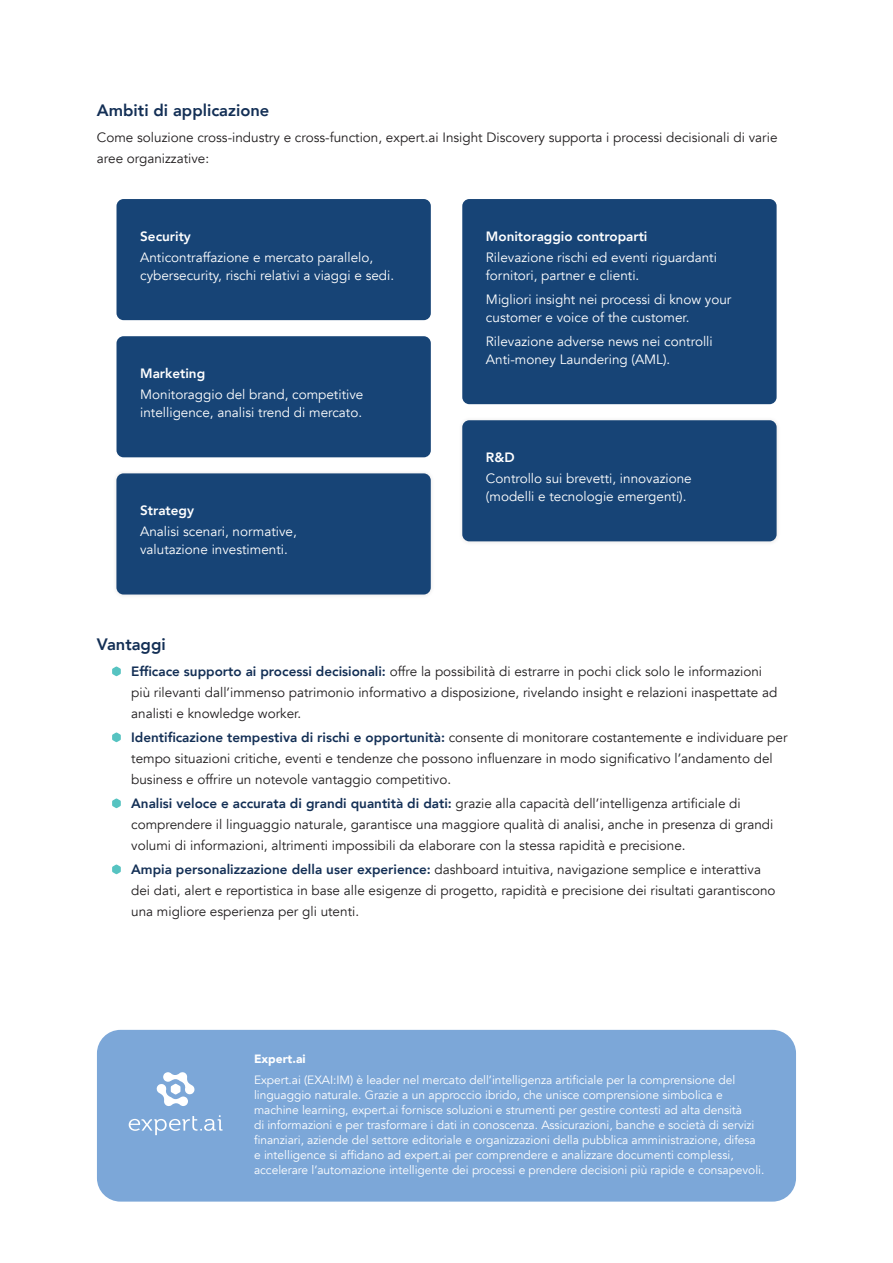
<style>
.page{position:relative;width:893px;height:1263px;background:#fff}
.page>*{position:absolute;margin:0;border:0;box-sizing:border-box;transform-origin:0 0}
.t1{font:800 16.5px "Avenir";color:#132f55}
.t2{font:13.5px/21px "Avenir";color:#201d1e}
.t3{font:13.5px/21px "Avenir";color:#fff}
.t4{font:12px/15px "Avenir";letter-spacing:-.005em;color:#fff}
.s1{font-weight:800}
.s2{font-weight:800;color:#132f55}
.s3{font-weight:900}
</style>
<div class="page">
<svg style="left:112px;top:666px;width:9px;height:10px"></svg>
<svg style="left:112px;top:732px;width:9px;height:10px"></svg>
<svg style="left:112px;top:798px;width:9px;height:10px"></svg>
<svg style="left:112px;top:864px;width:9px;height:10px"></svg>
<div style="left:117px;top:199px;width:314px;height:121px;background:#174476;border-radius:7px"></div>
<div style="left:462px;top:199px;width:315px;height:205px;background:#174476;border-radius:7px"></div>
<div style="left:117px;top:336px;width:314px;height:121px;background:#174476;border-radius:7px"></div>
<div style="left:97px;top:1030px;width:699px;height:171px;background:#7ca7d8;border-radius:24px"></div>
<svg style="left:157px;top:1072px;width:38px;height:34px"></svg>
<svg style="left:129px;top:1115px;width:93px;height:20px"></svg>
<div style="left:458px;top:416px;width:323px;height:130px;background:#231f20;opacity:.11"></div>
<div style="left:462px;top:420px;width:315px;height:121px;background:#174476;border-radius:7px"></div>
<div style="left:112px;top:469px;width:323px;height:130px;background:#231f20;opacity:.11"></div>
<div style="left:116px;top:473px;width:315px;height:121px;background:#174476;border-radius:7px"></div>
<p class="t1" style="left:97px;top:97px;width:174px">Ambiti di applicazione</p>
<p class="t2" style="left:97px;top:128px;width:682px">Come soluzione cross-industry e cross-function, expert.ai Insight Discovery supporta i processi decisionali di varie aree organizzative:</p>
<p class="t3" style="left:140px;top:226px;width:234px"><span class="s1">Security<br></span>Anticontraffazione e mercato parallelo,</p>
<p class="t3" style="left:140px;top:265px;width:255px">cybersecurity, rischi relativi a viaggi e sedi.</p>
<p class="t3" style="left:140px;top:363px;width:225px"><span class="s1">Marketing<br></span>Monitoraggio del brand, competitive</p>
<p class="t3" style="left:140px;top:402px;width:223px">intelligence, analisi trend di mercato.</p>
<p class="t3" style="left:140px;top:500px;width:158px"><span class="s1">Strategy<br></span>Analisi scenari, normative,</p>
<p class="t3" style="left:140px;top:539px;width:149px">valutazione investimenti.</p>
<p class="t3" style="left:486px;top:226px;width:232px"><span class="s1">Monitoraggio controparti<br></span>Rilevazione rischi ed eventi riguardanti</p>
<p class="t3" style="left:486px;top:263px;width:247px;line-height:24px">fornitori, partner e clienti.<br>Migliori insight nei processi di know your</p>
<p class="t3" style="left:486px;top:307px;width:205px">customer e voice of the customer.</p>
<p class="t3" style="left:486px;top:332px;width:228px;line-height:18px">Rilevazione adverse news nei controlli<br>Anti-money Laundering (AML).</p>
<p class="t3" style="left:486px;top:447px;width:207px"><span class="s1">R&amp;D<br></span>Controllo sui brevetti, innovazione</p>
<p class="t3" style="left:486px;top:486px;width:202px">(modelli e tecnologie emergenti).</p>
<p class="t1" style="left:97px;top:631px;width:70px">Vantaggi</p>
<p class="t2" style="left:131px;top:661px;width:648px"><span class="s2">Efficace supporto ai processi decisionali:</span> offre la possibilità di estrarre in pochi click solo le informazioni più rilevanti dall’immenso patrimonio informativo a disposizione, rivelando insight e relazioni inaspettate ad analisti e knowledge worker.</p>
<p class="t2" style="left:131px;top:727px;width:658px"><span class="s2">Identificazione tempestiva di rischi e opportunità:</span> consente di monitorare costantemente e individuare per tempo situazioni critiche, eventi e tendenze che possono influenzare in modo significativo l’andamento del business e offrire un notevole vantaggio competitivo.</p>
<p class="t2" style="left:131px;top:793px;width:644px"><span class="s2">Analisi veloce e accurata di grandi quantità di dati:</span> grazie alla capacità dell’intelligenza artificiale di comprendere il linguaggio naturale, garantisce una maggiore qualità di analisi, anche in presenza di grandi volumi di informazioni, altrimenti impossibili da elaborare con la stessa rapidità e precisione.</p>
<p class="t2" style="left:131px;top:859px;width:646px"><span class="s2">Ampia personalizzazione della user experience:</span> dashboard intuitiva, navigazione semplice e interattiva dei dati, alert e reportistica in base alle esigenze di progetto, rapidità e precisione dei risultati garantiscono una migliore esperienza per gli utenti.</p>
<p class="t4" style="left:254px;top:1049px;width:483px;line-height:21px"><span class="s3">Expert.ai<br></span>Expert.ai (EXAI:IM) è leader nel mercato dell’intelligenza artificiale per la comprensione del</p>
<p class="t4" style="left:254px;top:1088px;width:512px">linguaggio naturale. Grazie a un approccio ibrido, che unisce comprensione simbolica e machine learning, expert.ai fornisce soluzioni e strumenti per gestire contesti ad alta densità<br>di informazioni e per trasformare i dati in conoscenza. Assicurazioni, banche e società di servizi finanziari, aziende del settore editoriale e organizzazioni della pubblica amministrazione, difesa e intelligence si affidano ad expert.ai per comprendere e analizzare documenti complessi, accelerare l’automazione intelligente dei processi e prendere decisioni più rapide e consapevoli.</p>
</div>
